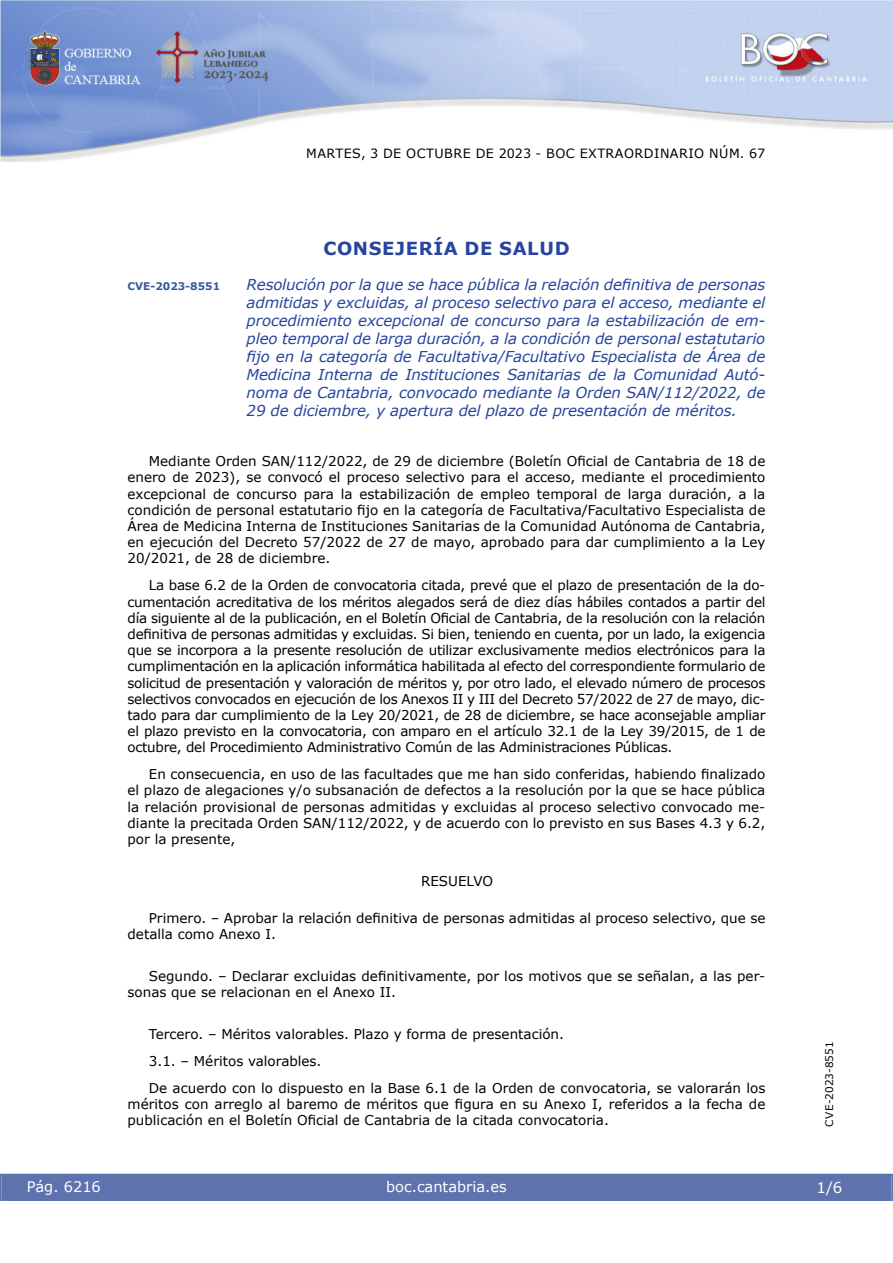
<style>
.page{position:relative;width:893px;height:1263px;background:#fff}
.page>*{position:absolute;margin:0;border:0;box-sizing:border-box;transform-origin:0 0}
.emisor_text2{font:700 18px "Verdana";letter-spacing:.035em;color:#27459e}
.Titulo_text{font:italic 15px/18px "Verdana";letter-spacing:-.01em;color:#27459e;text-align:justify}
.t1{font:15px "Verdana 2";color:#fff}
.t2{font:14.55px "Verdana 2";color:#fff}
.inicio_de_parrafo{font:13.5px/16.2px "Verdana";color:#000;text-align:justify}
.inicio_de_parrafo-2{font:13.5px/16.2px "Verdana 2";color:#000;text-align:justify}
.center{font:13.5px "Verdana";color:#000}
.t3{font:12.75px "Verdana 2";letter-spacing:.035em;color:#000}
.t4{font:10.5px "Verdana 2";color:#000}
.Titulo_text-2{font:700 10.5px "Verdana";color:#385b9e}
.s1{font-family:"Verdana"}
.s2{font-family:"Verdana 2"}
</style>
<div class="page">
<img style="left:0;top:0;width:893px;height:161px">
<div style="left:1px;top:1174px;width:890px;height:27px;background:#5e73ae"></div>
<p class="t3" style="left:306px;top:144px;width:461px">MARTES, 3 DE OCTUBRE DE 2023 - BOC EXTRAORDINARIO NÚM. 67</p>
<p class="emisor_text2" style="left:323px;top:236px;width:248px">CONSEJERÍA DE SALUD</p>
<p class="Titulo_text-2" style="left:128px;top:279px;width:94px">CVE-2023-8551</p>
<p class="Titulo_text" style="left:247px;top:275px;width:520px">Resolución por la que se hace pública la relación definitiva de personas admitidas y excluidas, al proceso selectivo para el acceso, mediante el procedimiento excepcional de concurso para la estabilización de em&shy;pleo temporal de larga duración, a la condición de personal estatutario fijo en la categoría de Facultativa/Facultativo Especialista de Área de Medicina Interna de Instituciones Sanitarias de la Comunidad Autó&shy;noma de Cantabria, convocado mediante la Orden SAN/112/2022, de 29 de diciembre, y apertura del plazo de presentación de méritos.</p>
<p class="inicio_de_parrafo-2" style="left:128px;top:453px;width:639px;text-indent:21px"><span class="s1">Mediante Orden SAN/112/2022, de 29 de diciembre (Boletín Oficial de Cantabria de 18 de </span>enero de 2023), se convocó el proceso selectivo para el acceso, mediante el procedimiento excepcional de concurso para la estabilización de empleo temporal de larga duración, a la <span class="s1">condición de personal estatutario fijo en la categoría de Facultativa/Facultativo Especialista de </span>Área de Medicina Interna de Instituciones Sanitarias de la Comunidad Autónoma de Cantabria, <span class="s1">en ejecución del Decreto 57/2022 de 27 de mayo, aprobado para dar cumplimiento a la Ley </span>20/2021, de 28 de diciembre.</p>
<p class="inicio_de_parrafo" style="left:128px;top:577px;width:639px;text-indent:21px">La base 6.2 de la Orden de convocatoria citada, prevé que el plazo de presentación de la do&shy;cumentación acreditativa de los méritos alegados será de diez días hábiles contados a partir del día siguiente al de la publicación, en el Boletín Oficial de Cantabria, de la resolución con la relación definitiva de personas admitidas y excluidas. Si bien, teniendo en cuenta, por un lado, la exigencia que se incorpora a la presente resolución de utilizar exclusivamente medios electrónicos para la cumplimentación en la aplicación informática habilitada al efecto del correspondiente formulario de solicitud de presentación y valoración de méritos y, por otro lado, el elevado número de procesos selectivos convocados en ejecución de los Anexos II y III del Decreto 57/2022 de 27 de mayo, dic&shy;tado para dar cumplimiento de la Ley 20/2021, de 28 de diciembre, se hace aconsejable ampliar el plazo previsto en la convocatoria, con amparo en el artículo 32.1 de la Ley 39/2015, de 1 de octubre, del Procedimiento Administrativo Común de las Administraciones Públicas.</p>
<p class="inicio_de_parrafo" style="left:128px;top:766px;width:639px;text-indent:21px">En consecuencia, en uso de las facultades que me han sido conferidas, habiendo finalizado el plazo de alegaciones y/o subsanación de defectos a la resolución por la que se hace pública la relación provisional de personas admitidas y excluidas al proceso selectivo convocado me&shy;diante la precitada Orden SAN/112/2022, y de acuerdo con lo previsto en sus Bases 4.3 y 6.2, <span class="s2">por la presente,</span></p>
<p class="center" style="left:421px;top:871px;width:74px">RESUELVO</p>
<p class="inicio_de_parrafo" style="left:128px;top:910px;width:639px;text-indent:21px">Primero. ‒ Aprobar la relación definitiva de personas admitidas al proceso selectivo, que se <span class="s2">detalla como Anexo I.</span></p>
<p class="inicio_de_parrafo" style="left:128px;top:968px;width:639px;text-indent:21px">Segundo. ‒ Declarar excluidas definitivamente, por los motivos que se señalan, a las per&shy;sonas que se relacionan en el Anexo II.</p>
<p class="inicio_de_parrafo" style="left:149px;top:1026px;width:417px">Tercero. ‒ Méritos valorables. Plazo y forma de presentación.</p>
<p class="inicio_de_parrafo" style="left:149px;top:1053px;width:174px">3.1. ‒ Méritos valorables.</p>
<p class="inicio_de_parrafo" style="left:128px;top:1079px;width:639px;text-indent:21px">De acuerdo con lo dispuesto en la Base 6.1 de la Orden de convocatoria, se valorarán los méritos con arreglo al baremo de méritos que figura en su Anexo I, referidos a la fecha de publicación en el Boletín Oficial de Cantabria de la citada convocatoria.</p>
<p class="t2" style="left:27px;top:1177px;width:76px">Pág. 6216</p>
<p class="t2" style="left:386px;top:1177px;width:122px">boc.cantabria.es</p>
<p class="t4" style="left:822px;top:1126px;width:87px;rotate:-90deg">CVE-2023-8551</p>
<p class="t1" style="left:816px;top:1177px;width:27px">1/6</p>
</div>
